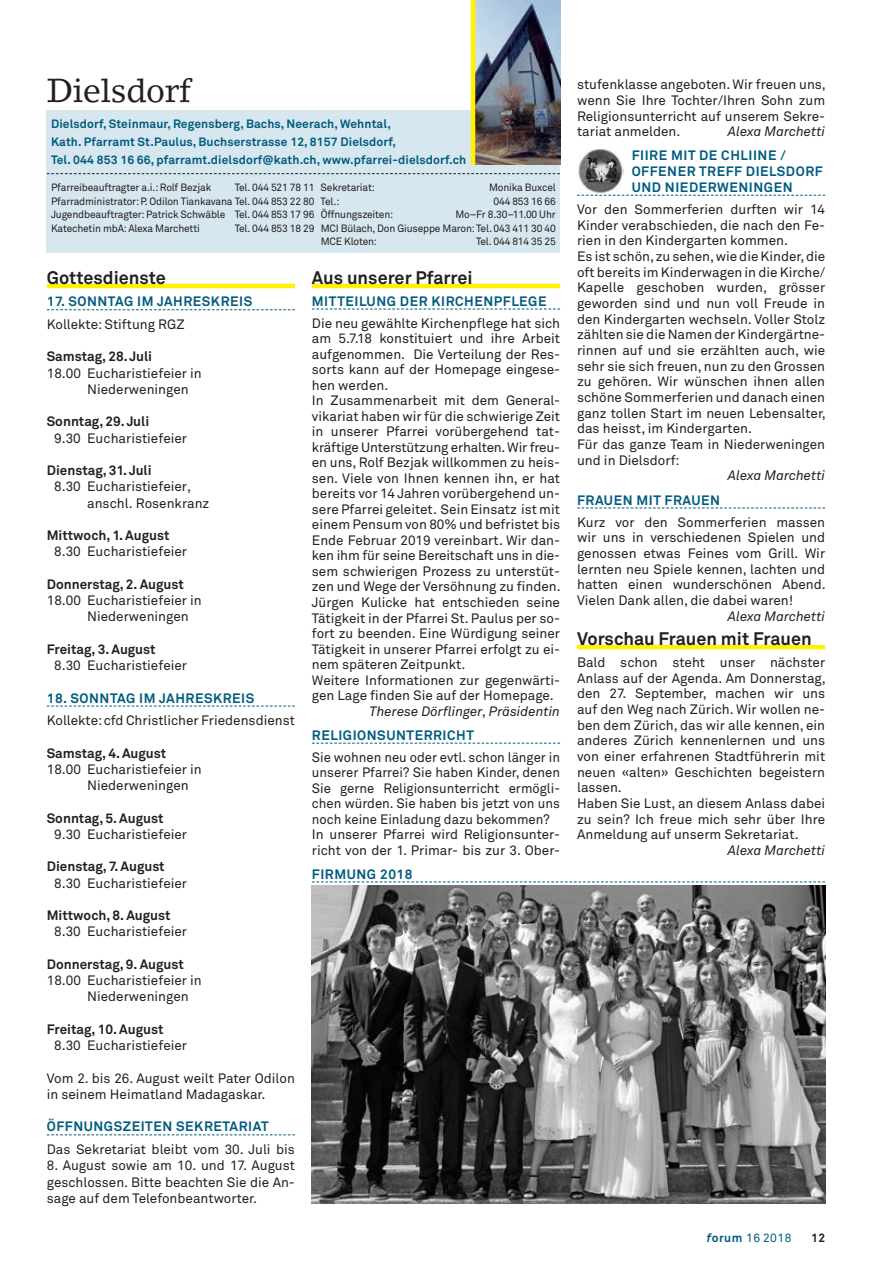
<style>
.page{position:relative;width:872px;height:1263px;background:#fff}
.page>*{position:absolute;margin:0;border:0;box-sizing:border-box;transform-origin:0 0}
.t1{font:33px "Lino Letter";letter-spacing:-.01em;color:#231f20}
.t2{font:700 18px "Akkurat Pro";color:#231f20}
.t3{font:13.5px/15.6px "Akkurat Pro";color:#231f20}
.t4{font:700 13.5px "Akkurat Pro";color:#231f20}
.t5{font:700 13.5px/15.6px "Akkurat Pro";letter-spacing:.04em;color:#005b7f}
.t6{font:italic 13.5px "Akkurat Pro";color:#231f20}
.t7{font:700 12px/18px "Akkurat Pro";letter-spacing:.01em;color:#005b7f}
.t8{font:12px "Akkurat Pro";letter-spacing:.04em;color:#005b7f}
.t9{font:700 12px "Akkurat Pro";color:#231f20}
.t10{font:10.5px/13.5px "Akkurat Pro";letter-spacing:-.015em;color:#231f20;text-align:justify}
.s1{font-weight:700;font-style:italic}
.s2{font-weight:700}
</style>
<div class="page">
<hr style="left:47px;top:284px;width:248px;height:4px;background:#fff101">
<svg style="left:47px;top:309px;width:248px;height:1px"></svg>
<svg style="left:47px;top:706px;width:248px;height:1px"></svg>
<svg style="left:47px;top:1134px;width:248px;height:1px"></svg>
<hr style="left:312px;top:284px;width:248px;height:4px;background:#fff101">
<svg style="left:312px;top:309px;width:248px;height:1px"></svg>
<svg style="left:312px;top:743px;width:248px;height:1px"></svg>
<svg style="left:577px;top:195px;width:248px;height:1px"></svg>
<svg style="left:577px;top:507px;width:248px;height:1px"></svg>
<hr style="left:577px;top:645px;width:248px;height:4px;background:#fff101">
<div style="left:47px;top:111px;width:513px;height:142px;background:#d6e7ef"></div>
<img style="left:475px;top:0;width:85px;height:164px">
<hr style="left:471px;top:0;width:4px;height:164px;background:#fff101">
<svg style="left:47px;top:173px;width:513px;height:1px"></svg>
<svg style="left:312px;top:881px;width:513px;height:1px"></svg>
<img style="left:312px;top:886px;width:513px;height:317px">
<img style="left:578px;top:149px;width:45px;height:44px">
<h1 class="t1" style="left:47px;top:70px;width:146px">Dielsdorf</h1>
<p class="t7" style="left:51px;top:115px;width:417px">Dielsdorf, Steinmaur, Regensberg, Bachs, Neerach, Wehntal,<br>Kath. Pfarramt St.Paulus, Buchserstrasse 12, 8157 Dielsdorf,<br>Tel. 044 853 16 66, pfarramt.dielsdorf@kath.ch, www.pfarrei-dielsdorf.ch</p>
<p class="t10" style="left:51px;top:181px;width:162px">Pfarreibeauftragter a.i.: Rolf Bezjak</p>
<p class="t10" style="left:51px;top:181px;width:265px;text-indent:184px">Tel. 044 521 78 11<br>Pfarradministrator: P. Odilon Tiankavana Tel. 044 853 22 80<br>Jugendbeauftragter: Patrick Schwäble Tel. 044 853 17 96<br>Katechetin mbA: Alexa Marchetti</p>
<p class="t10" style="left:321px;top:181px;width:56px">Sekretariat:</p>
<p class="t10" style="left:489px;top:181px;width:68px">Monika Buxcel</p>
<p class="t10" style="left:321px;top:194px;width:20px">Tel.:</p>
<p class="t10" style="left:493px;top:194px;width:64px">044 853 16 66</p>
<p class="t10" style="left:321px;top:208px;width:74px">Öffnungszeiten:</p>
<p class="t10" style="left:321px;top:208px;width:237px;text-indent:135px">Mo–Fr 8.30–11.00 Uhr MCI Bülach, Don Giuseppe Maron:Tel. 043 411 30 40<br>MCE Kloten:</p>
<p class="t10" style="left:235px;top:221px;width:81px">Tel. 044 853 18 29</p>
<p class="t10" style="left:476px;top:235px;width:81px">Tel. 044 814 35 25</p>
<h2 class="t2" style="left:47px;top:266px;width:121px">Gottesdienste</h2>
<p class="t5" style="left:47px;top:294px;width:207px">17. SONNTAG IM JAHRESKREIS</p>
<p class="t3" style="left:47px;top:317px;width:139px">Kollekte: Stiftung RGZ</p>
<p class="t4" style="left:47px;top:348px;width:107px">Samstag, 28. Juli</p>
<p class="t3" style="left:87px;top:365px;width:116px;line-height:16.2px;text-indent:-40px">18.00 Eucharistiefeier in<br>Niederweningen</p>
<p class="t4" style="left:47px;top:413px;width:104px">Sonntag, 29. Juli</p>
<p class="t3" style="left:54px;top:431px;width:134px">9.30 Eucharistiefeier</p>
<p class="t4" style="left:47px;top:462px;width:106px">Dienstag, 31. Juli</p>
<p class="t3" style="left:87px;top:479px;width:124px;line-height:16.2px;text-indent:-33px">8.30 Eucharistiefeier, anschl. Rosenkranz</p>
<p class="t4" style="left:47px;top:527px;width:124px">Mittwoch, 1. August</p>
<p class="t3" style="left:54px;top:544px;width:134px">8.30 Eucharistiefeier</p>
<p class="t4" style="left:47px;top:576px;width:138px">Donnerstag, 2. August</p>
<p class="t3" style="left:87px;top:593px;width:116px;line-height:16.2px;text-indent:-40px">18.00 Eucharistiefeier in<br>Niederweningen</p>
<p class="t4" style="left:47px;top:641px;width:110px">Freitag, 3. August</p>
<p class="t3" style="left:54px;top:658px;width:134px">8.30 Eucharistiefeier</p>
<p class="t5" style="left:47px;top:690px;width:209px">18. SONNTAG IM JAHRESKREIS</p>
<p class="t3" style="left:47px;top:713px;width:250px">Kollekte: cfd Christlicher Friedensdienst</p>
<p class="t4" style="left:47px;top:745px;width:121px">Samstag, 4. August</p>
<p class="t3" style="left:87px;top:761px;width:116px;line-height:16.2px;text-indent:-40px">18.00 Eucharistiefeier in<br>Niederweningen</p>
<p class="t4" style="left:47px;top:810px;width:118px">Sonntag, 5. August</p>
<p class="t3" style="left:54px;top:827px;width:134px">9.30 Eucharistiefeier</p>
<p class="t4" style="left:47px;top:858px;width:119px">Dienstag, 7. August</p>
<p class="t3" style="left:54px;top:875px;width:134px">8.30 Eucharistiefeier</p>
<p class="t4" style="left:47px;top:907px;width:125px">Mittwoch, 8. August</p>
<p class="t3" style="left:54px;top:924px;width:134px">8.30 Eucharistiefeier</p>
<p class="t4" style="left:47px;top:956px;width:138px">Donnerstag, 9. August</p>
<p class="t3" style="left:87px;top:973px;width:116px;line-height:16.2px;text-indent:-40px">18.00 Eucharistiefeier in<br>Niederweningen</p>
<p class="t4" style="left:47px;top:1021px;width:118px">Freitag, 10. August</p>
<p class="t3" style="left:54px;top:1038px;width:134px">8.30 Eucharistiefeier</p>
<p class="t3" style="left:47px;top:1070px;width:250px;line-height:16.2px">Vom 2. bis 26. August weilt Pater Odilon in seinem Heimatland Madagaskar.</p>
<p class="t5" style="left:47px;top:1119px;width:223px">ÖFFNUNGSZEITEN SEKRETARIAT</p>
<p class="t3" style="left:47px;top:1142px;width:250px">Das Sekretariat bleibt vom 30. Juli bis</p>
<p class="t3" style="left:47px;top:1158px;width:250px;line-height:16.2px;text-align:justify">8. August sowie am 10. und 17. August geschlossen. Bitte beachten Sie die An&shy;sage auf dem Telefonbeantworter.</p>
<h2 class="t2" style="left:312px;top:266px;width:162px">Aus unserer Pfarrei</h2>
<p class="t5" style="left:312px;top:293px;width:236px">MITTEILUNG DER KIRCHENPFLEGE</p>
<p class="t3" style="left:312px;top:315px;width:250px">Die neu gewählte Kirchenpflege hat sich am 5.7.18 konstituiert und ihre Arbeit aufgenommen. Die Verteilung der Res&shy;sorts kann auf der Homepage eingese&shy;hen werden.<br>In Zusammenarbeit mit dem General&shy;vikariat haben wir für die schwierige Zeit in unserer Pfarrei vorübergehend tat&shy;kräftige Unterstützung erhalten. Wir freu&shy;en uns, Rolf Bezjak willkommen zu heis&shy;sen. Viele von Ihnen kennen ihn, er hat bereits vor 14 Jahren vorübergehend un&shy;sere Pfarrei geleitet. Sein Einsatz ist mit einem Pensum von 80% und befristet bis Ende Februar 2019 vereinbart. Wir dan&shy;ken ihm für seine Bereitschaft uns in die&shy;sem schwierigen Prozess zu unterstüt&shy;zen und Wege der Versöhnung zu finden.<br>Jürgen Kulicke hat entschieden seine Tätigkeit in der Pfarrei St. Paulus per so&shy;fort zu beenden. Eine Würdigung seiner Tätigkeit in unserer Pfarrei erfolgt zu ei&shy;nem späteren Zeitpunkt.<br>Weitere Informationen zur gegenwärti&shy;gen Lage finden Sie auf der Homepage.</p>
<p class="t6" style="left:369px;top:703px;width:192px">Therese Dörflinger, Präsidentin</p>
<p class="t5" style="left:312px;top:727px;width:163px">RELIGIONSUNTERRICHT</p>
<p class="t3" style="left:312px;top:749px;width:250px">Sie wohnen neu oder evtl. schon länger in unserer Pfarrei? Sie haben Kinder, denen Sie gerne Religionsunterricht ermögli&shy;chen würden. Sie haben bis jetzt von uns noch keine Einladung dazu bekommen?<br>In unserer Pfarrei wird Religionsunter&shy;richt von der 1. Primar- bis zur 3. Ober-</p>
<p class="t5" style="left:312px;top:866px;width:102px">FIRMUNG 2018</p>
<p class="t3" style="left:577px;top:77px;width:250px;text-align:justify">stufenklasse angeboten. Wir freuen uns, wenn Sie Ihre Tochter/Ihren Sohn zum Religionsunterricht auf unserem Sekre&shy;tariat anmelden.</p>
<p class="t6" style="left:728px;top:124px;width:99px">Alexa Marchetti</p>
<p class="t5" style="left:631px;top:148px;width:192px">FIIRE MIT DE CHLIINE /<br>OFFENER TREFF DIELSDORF<br>UND NIEDERWENINGEN</p>
<p class="t3" style="left:577px;top:202px;width:250px">Vor den Sommerferien durften wir 14<br>Kinder verabschieden, die nach den Fe&shy;rien in den Kindergarten kommen.<br>Es ist schön, zu sehen, wie die Kinder, die oft bereits im Kinderwagen in die Kirche/ Kapelle geschoben wurden, grösser geworden sind und nun voll Freude in den Kindergarten wechseln. Voller Stolz zählten sie die Namen der Kindergärtne&shy;rinnen auf und sie erzählten auch, wie sehr sie sich freuen, nun zu den Grossen zu gehören. Wir wünschen ihnen allen schöne Sommerferien und danach einen ganz tollen Start im neuen Lebensalter, das heisst, im Kindergarten.<br>Für das ganze Team in Niederweningen und in Dielsdorf:</p>
<p class="t6" style="left:728px;top:468px;width:99px">Alexa Marchetti</p>
<p class="t5" style="left:577px;top:492px;width:145px">FRAUEN MIT FRAUEN</p>
<p class="t3" style="left:577px;top:514px;width:250px;text-align:justify">Kurz vor den Sommerferien massen wir uns in verschiedenen Spielen und genossen etwas Feines vom Grill. Wir lernten neu Spiele kennen, lachten und hatten einen wunderschönen Abend.<br>Vielen Dank allen, die dabei waren!</p>
<p class="t6" style="left:728px;top:608px;width:99px">Alexa Marchetti</p>
<h2 class="t2" style="left:577px;top:627px;width:236px">Vorschau Frauen mit Frauen</h2>
<p class="t3" style="left:577px;top:655px;width:250px">Bald schon steht unser nächster Anlass auf der Agenda. Am Donnerstag, den 27. September, machen wir uns auf den Weg nach Zürich. Wir wollen ne&shy;ben dem Zürich, das wir alle kennen, ein anderes Zürich kennenlernen und uns von einer erfahrenen Stadtführerin mit neuen «alten» Geschichten begeistern lassen.<br>Haben Sie Lust, an diesem Anlass dabei zu sein? Ich freue mich sehr über Ihre Anmeldung auf unserm Sekretariat.</p>
<p class="t6" style="left:728px;top:842px;width:99px">Alexa Marchetti</p>
<p class="t8" style="left:707px;top:1231px;width:86px"><span class="s1">f</span><span class="s2">orum</span> 16 2018</p>
<p class="t9" style="left:811px;top:1231px;width:16px">12</p>
</div>
